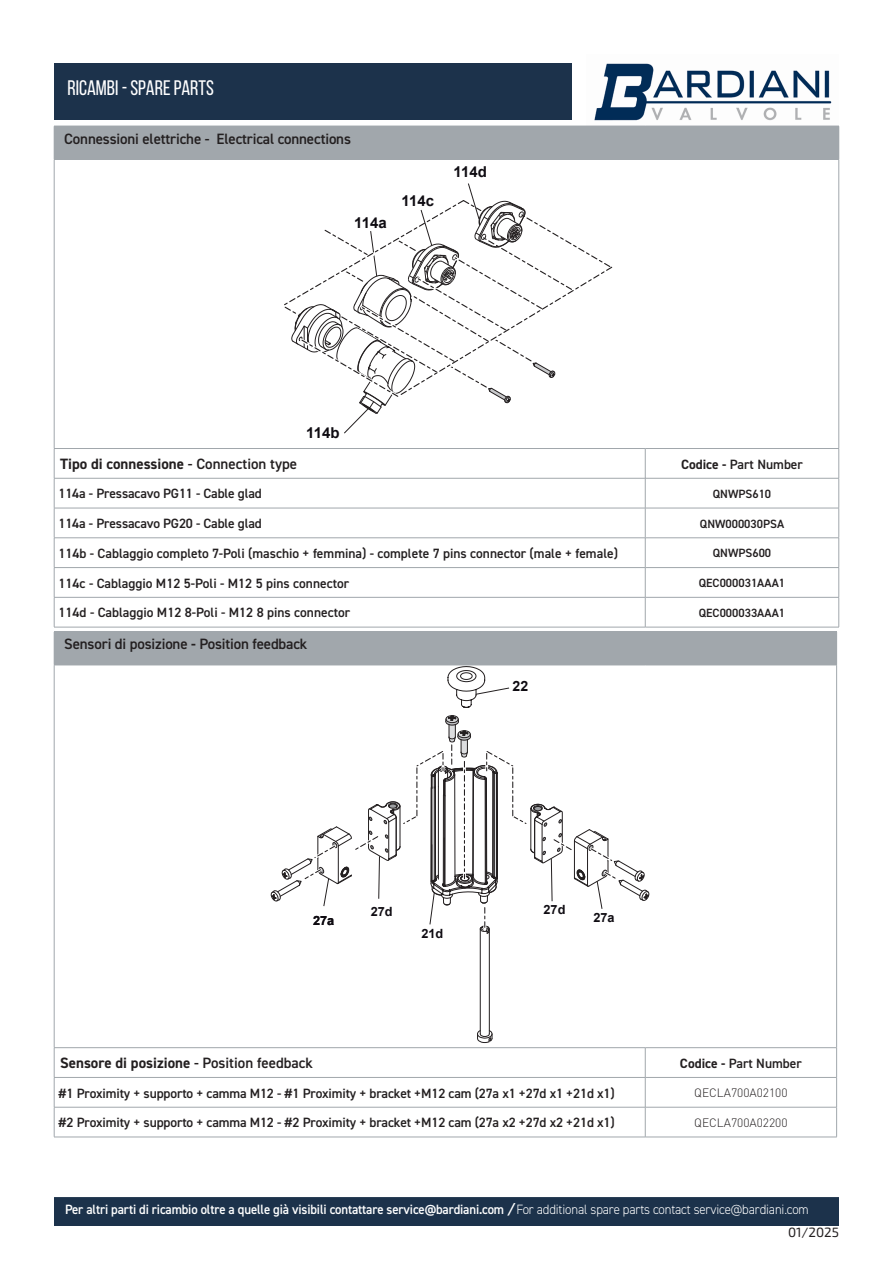
<style>
.page{position:relative;width:893px;height:1263px;background:#fff}
.page>*{position:absolute;margin:0;border:0;box-sizing:border-box;transform-origin:0 0}
.t1{font:21px "Bebas Neue";color:#fff}
.t2{font:600 15px "DIN2014";letter-spacing:-.01em;color:#231f20}
.t3{font:700 15px "DIN2014";color:#231f20}
.t4{font:700 15px "Arial";color:#0f0c12}
.t5{font:700 14.1px "Arial";color:#0f0c12}
.t6{font:600 13.5px "DIN2014";letter-spacing:-.01em;color:#231f20}
.t7{font:600 13.5px "DIN2014";letter-spacing:-.01em;color:#fff;scale:.95 1}
.t8{font:13.5px "Exo Soft";color:#231f20}
.t9{font:700 12.75px "Arial";color:#0f0c12}
.t10{font:600 12px "DIN2014";color:#231f20}
.TESTO_NORMALE_08{font:300 12px "DIN";color:#231f20}
.s1{font-weight:600}
.s2{font-weight:700}
.s3{font-weight:700;font-style:italic}
.s4{font-weight:300}
</style>
<div class="page">
<img style="left:587px;top:63px;width:252px;height:63px">
<div style="left:54px;top:1197px;width:785px;height:29px;background:#1c324b;border:2px solid #1c324b"></div>
<div style="left:55px;top:64px;width:517px;height:56px;background:#1c324b"></div>
<div style="left:54px;top:126px;width:785px;height:33px;background:#a1a7ac"></div>
<hr style="left:645px;top:478px;width:1px;height:30px;background:#a1a7ac">
<hr style="left:645px;top:508px;width:1px;height:30px;background:#a1a7ac">
<svg style="left:645px;top:538px;width:1px;height:59px"></svg>
<hr style="left:645px;top:597px;width:1px;height:30px;background:#a1a7ac">
<hr style="left:838px;top:478px;width:1px;height:30px;background:#a1a7ac">
<hr style="left:645px;top:508px;width:194px;height:1px;background:#a1a7ac">
<hr style="left:838px;top:508px;width:1px;height:30px;background:#a1a7ac">
<hr style="left:645px;top:537px;width:194px;height:1px;background:#a1a7ac">
<hr style="left:645px;top:567px;width:194px;height:1px;background:#a1a7ac">
<svg style="left:838px;top:538px;width:1px;height:59px"></svg>
<hr style="left:645px;top:597px;width:194px;height:1px;background:#a1a7ac">
<hr style="left:838px;top:597px;width:1px;height:30px;background:#a1a7ac">
<hr style="left:645px;top:627px;width:194px;height:1px;background:#a1a7ac">
<hr style="left:54px;top:478px;width:1px;height:30px;background:#a1a7ac">
<hr style="left:54px;top:508px;width:591px;height:1px;background:#a1a7ac">
<hr style="left:54px;top:508px;width:1px;height:30px;background:#a1a7ac">
<hr style="left:54px;top:537px;width:591px;height:1px;background:#a1a7ac">
<hr style="left:54px;top:567px;width:591px;height:1px;background:#a1a7ac">
<svg style="left:54px;top:538px;width:1px;height:59px"></svg>
<hr style="left:54px;top:597px;width:591px;height:1px;background:#a1a7ac">
<hr style="left:54px;top:597px;width:1px;height:30px;background:#a1a7ac">
<hr style="left:54px;top:627px;width:591px;height:1px;background:#a1a7ac">
<hr style="left:54px;top:159px;width:591px;height:1px;background:#a1a7ac">
<hr style="left:54px;top:159px;width:1px;height:289px;background:#a1a7ac">
<hr style="left:645px;top:159px;width:194px;height:1px;background:#a1a7ac">
<hr style="left:838px;top:159px;width:1px;height:289px;background:#a1a7ac">
<hr style="left:54px;top:448px;width:591px;height:1px;background:#a1a7ac">
<svg style="left:54px;top:449px;width:1px;height:29px"></svg>
<hr style="left:645px;top:448px;width:194px;height:1px;background:#a1a7ac">
<svg style="left:645px;top:449px;width:1px;height:29px"></svg>
<svg style="left:838px;top:449px;width:1px;height:29px"></svg>
<hr style="left:645px;top:478px;width:194px;height:1px;background:#a1a7ac">
<hr style="left:54px;top:478px;width:591px;height:1px;background:#a1a7ac">
<svg style="left:284px;top:183px;width:329px;height:251px"></svg>
<div style="left:54px;top:632px;width:783px;height:33px;background:#a1a7ac"></div>
<hr style="left:54px;top:631px;width:591px;height:1px;background:#a1a7ac">
<hr style="left:645px;top:631px;width:192px;height:1px;background:#a1a7ac">
<hr style="left:54px;top:665px;width:591px;height:1px;background:#a1a7ac">
<hr style="left:54px;top:665px;width:1px;height:382px;background:#a1a7ac">
<hr style="left:645px;top:665px;width:192px;height:1px;background:#a1a7ac">
<hr style="left:836px;top:665px;width:1px;height:382px;background:#a1a7ac">
<hr style="left:54px;top:1047px;width:591px;height:1px;background:#a1a7ac">
<svg style="left:54px;top:1048px;width:1px;height:29px"></svg>
<hr style="left:645px;top:1047px;width:192px;height:1px;background:#a1a7ac">
<svg style="left:836px;top:1048px;width:1px;height:29px"></svg>
<hr style="left:54px;top:1077px;width:591px;height:1px;background:#a1a7ac">
<hr style="left:54px;top:1077px;width:1px;height:30px;background:#a1a7ac">
<hr style="left:645px;top:1077px;width:192px;height:1px;background:#a1a7ac">
<hr style="left:645px;top:1077px;width:1px;height:30px;background:#a1a7ac">
<hr style="left:836px;top:1077px;width:1px;height:30px;background:#a1a7ac">
<hr style="left:54px;top:1107px;width:591px;height:1px;background:#a1a7ac">
<hr style="left:54px;top:1107px;width:1px;height:30px;background:#a1a7ac">
<hr style="left:645px;top:1107px;width:192px;height:1px;background:#a1a7ac">
<hr style="left:645px;top:1107px;width:1px;height:30px;background:#a1a7ac">
<hr style="left:836px;top:1107px;width:1px;height:30px;background:#a1a7ac">
<hr style="left:54px;top:1137px;width:591px;height:1px;background:#a1a7ac">
<hr style="left:645px;top:1137px;width:192px;height:1px;background:#a1a7ac">
<svg style="left:270px;top:715px;width:380px;height:362px"></svg>
<svg style="left:447px;top:666px;width:63px;height:42px"></svg>
<p class="t1" style="left:67px;top:76px;width:148px">RICAMBI - SPARE PARTS</p>
<p class="t2" style="left:64px;top:129px;width:288px">Connessioni elettriche - Electrical connections</p>
<p class="t4" style="left:354px;top:212px;width:34px">114a</p>
<p class="t4" style="left:402px;top:190px;width:34px">114c</p>
<p class="t4" style="left:454px;top:162px;width:35px">114d</p>
<p class="t4" style="left:306px;top:422px;width:35px">114b</p>
<p class="t3" style="left:60px;top:454px;width:239px">Tipo di connessione <span class="s1">- Connection type</span></p>
<p class="t6" style="left:681px;top:455px;width:123px"><span class="s2">Codice -</span> Part Number</p>
<p class="t6" style="left:59px;top:485px;width:205px">114a - Pressacavo PG11 - Cable glad</p>
<p class="t10" style="left:713px;top:486px;width:60px">QNWPS610</p>
<p class="t6" style="left:59px;top:515px;width:205px">114a - Pressacavo PG20 - Cable glad</p>
<p class="t10" style="left:700px;top:515px;width:86px">QNW000030PSA</p>
<p class="t6" style="left:59px;top:544px;width:561px">114b - Cablaggio completo 7-Poli (maschio + femmina) - complete 7 pins connector (male + female)</p>
<p class="t10" style="left:713px;top:545px;width:60px">QNWPS600</p>
<p class="t6" style="left:59px;top:574px;width:292px">114c - Cablaggio M12 5-Poli - M12 5 pins connector</p>
<p class="t10" style="left:699px;top:575px;width:88px">QEC000031AAA1</p>
<p class="t6" style="left:59px;top:604px;width:293px">114d - Cablaggio M12 8-Poli - M12 8 pins connector</p>
<p class="t10" style="left:699px;top:605px;width:88px">QEC000033AAA1</p>
<p class="t2" style="left:64px;top:634px;width:244px">Sensori di posizione <span class="s2">-</span> Position feedback</p>
<p class="t5" style="left:513px;top:676px;width:17px">22</p>
<p class="t9" style="left:371px;top:902px;width:23px">27d</p>
<p class="t9" style="left:543px;top:901px;width:23px">27d</p>
<p class="t9" style="left:313px;top:912px;width:23px">27a</p>
<p class="t9" style="left:593px;top:908px;width:23px">27a</p>
<p class="t9" style="left:421px;top:924px;width:23px">21d</p>
<p class="t3" style="left:60px;top:1053px;width:254px">Sensore di posizione <span class="s1">- Position feedback</span></p>
<p class="t6" style="left:680px;top:1054px;width:123px"><span class="s2">Codice -</span> Part Number</p>
<p class="t6" style="left:59px;top:1084px;width:558px">#1 Proximity + supporto + camma M12 - #1 Proximity + bracket +M12 cam (27a x1 +27d x1 +21d x1)</p>
<p class="TESTO_NORMALE_08" style="left:694px;top:1085px;width:95px">QECLA700A02100</p>
<p class="t6" style="left:59px;top:1114px;width:558px">#2 Proximity + supporto + camma M12 - #2 Proximity + bracket +M12 cam (27a x2 +27d x2 +21d x1)</p>
<p class="TESTO_NORMALE_08" style="left:694px;top:1115px;width:95px">QECLA700A02200</p>
<p class="t7" style="left:65px;top:1200px;width:784px">Per altri parti di ricambio oltre a quelle già visibili contattare service@bardiani.com <span class="s3">/</span> <span class="s4">For additional spare parts contact service@bardiani.com</span></p>
<p class="t8" style="left:788px;top:1225px;width:52px">01/2025</p>
</div>
